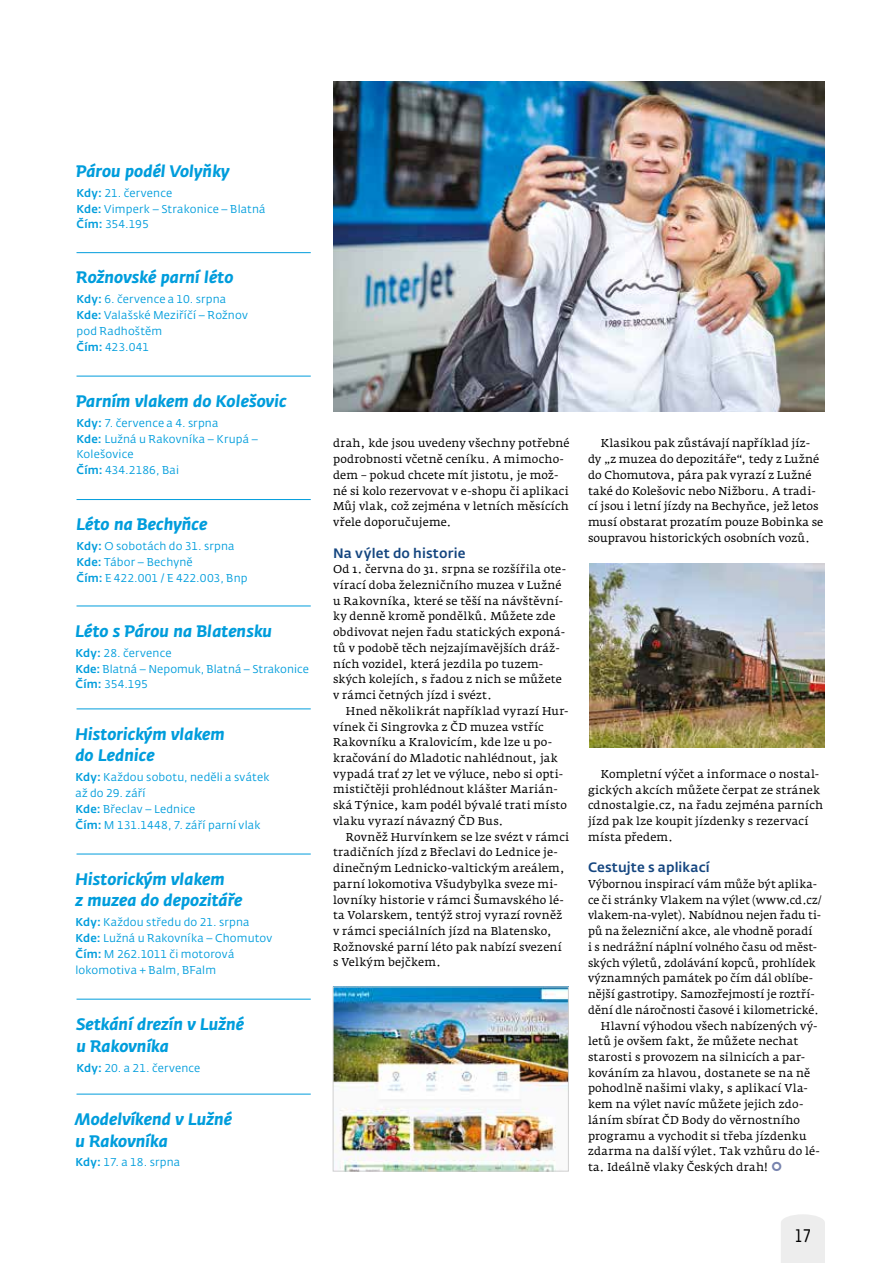
<style>
.page{position:relative;width:893px;height:1263px;background:#fff}
.page>*{position:absolute;margin:0;border:0;box-sizing:border-box;transform-origin:0 0}
.t1{font:18px "CD Fedra Cond Pro";color:#000}
.t2{font:italic 700 16.5px/21.6px "CD Fedra";letter-spacing:.01em;color:#009ddc}
.t3{font:500 13.5px "CD Fedra";letter-spacing:.01em;color:#154680}
.t4{font:11.25px/15.8px "Fedra Serif A Pro";letter-spacing:.015em;color:#000}
.t5{font:11.25px/15.8px "CD Fedra";letter-spacing:.01em;color:#009ddc}
.s1{font-weight:500}
.s2{font-weight:500;font-size:15px;color:#7783ae}
</style>
<div class="page">
<div style="left:781px;top:1214px;width:44px;height:49px;background:#ededed"></div>
<img style="left:333px;top:81px;width:492px;height:330px">
<img style="left:335px;top:989px;width:232px;height:180px">
<div style="left:333px;top:987px;width:236px;height:184px;border:1px solid #d0d0d0"></div>
<img style="left:590px;top:563px;width:235px;height:184px">
<hr style="left:77px;top:252px;width:234px;height:1px;background:#009ddc">
<hr style="left:77px;top:376px;width:234px;height:1px;background:#009ddc">
<hr style="left:77px;top:499px;width:234px;height:1px;background:#009ddc">
<hr style="left:77px;top:606px;width:234px;height:1px;background:#009ddc">
<hr style="left:77px;top:709px;width:234px;height:1px;background:#009ddc">
<hr style="left:77px;top:854px;width:234px;height:1px;background:#009ddc">
<hr style="left:77px;top:999px;width:234px;height:1px;background:#009ddc">
<hr style="left:77px;top:1094px;width:234px;height:1px;background:#009ddc">
<h2 class="t2" style="left:77px;top:160px;width:154px">Párou podél Volyňky</h2>
<p class="t5" style="left:77px;top:185px;width:191px"><span class="s1">Kdy:</span> 21. července<br><span class="s1">Kde:</span> Vimperk – Strakonice – Blatná<br><span class="s1">Čím:</span> 354.195</p>
<h2 class="t2" style="left:77px;top:267px;width:158px">Rožnovské parní léto</h2>
<p class="t5" style="left:77px;top:292px;width:173px"><span class="s1">Kdy:</span> 6. července a 10. srpna<br><span class="s1">Kde:</span> Valašské Meziříčí – Rožnov pod Radhoštěm<br><span class="s1">Čím:</span> 423.041</p>
<h2 class="t2" style="left:77px;top:390px;width:211px">Parním vlakem do Kolešovic</h2>
<p class="t5" style="left:77px;top:415px;width:183px"><span class="s1">Kdy:</span> 7. července a 4. srpna<br><span class="s1">Kde:</span> Lužná u Rakovníka – Krupá –<br>Kolešovice<br><span class="s1">Čím:</span> 434.2186, Bai</p>
<h2 class="t2" style="left:77px;top:513px;width:132px">Léto na Bechyňce</h2>
<p class="t5" style="left:77px;top:539px;width:173px"><span class="s1">Kdy:</span> O sobotách do 31. srpna<br><span class="s1">Kde:</span> Tábor – Bechyně<br><span class="s1">Čím:</span> E 422.001 / E 422.003, Bnp</p>
<h2 class="t2" style="left:75px;top:620px;width:198px">Léto s Párou na Blatensku</h2>
<p class="t5" style="left:75px;top:645px;width:235px"><span class="s1">Kdy:</span> 28. července<br><span class="s1">Kde:</span> Blatná – Nepomuk, Blatná – Strakonice<br><span class="s1">Čím:</span> 354.195</p>
<h2 class="t2" style="left:75px;top:723px;width:151px">Historickým vlakem do Lednice</h2>
<p class="t5" style="left:75px;top:770px;width:196px"><span class="s1">Kdy:</span> Každou sobotu, neděli a svátek až do 29. září<br><span class="s1">Kde:</span> Břeclav – Lednice<br><span class="s1">Čím:</span> M 131.1448, 7. září parní vlak</p>
<h2 class="t2" style="left:75px;top:868px;width:168px">Historickým vlakem<br>z muzea do depozitáře</h2>
<p class="t5" style="left:75px;top:915px;width:198px"><span class="s1">Kdy:</span> Každou středu do 21. srpna<br><span class="s1">Kde:</span> Lužná u Rakovníka – Chomutov<br><span class="s1">Čím:</span> M 262.1011 či motorová lokomotiva + Balm, BFalm</p>
<h2 class="t2" style="left:77px;top:1013px;width:169px">Setkání drezín v Lužné u Rakovníka</h2>
<p class="t5" style="left:77px;top:1060px;width:125px"><span class="s1">Kdy:</span> 20. a 21. července</p>
<h2 class="t2" style="left:75px;top:1108px;width:158px">Modelvíkend v Lužné u Rakovníka</h2>
<p class="t5" style="left:75px;top:1155px;width:106px"><span class="s1">Kdy:</span> 17. a 18. srpna</p>
<p class="t4" style="left:333px;top:436px;width:238px">drah, kde jsou uvedeny všechny potřebné podrobnosti včetně ceníku. A mimocho&shy;dem – pokud chcete mít jistotu, je mož&shy;né si kolo rezervovat v e-shopu či aplikaci Můj vlak, což zejména v letních měsících vřele doporučujeme.</p>
<p class="t3" style="left:333px;top:544px;width:134px">Na výlet do historie</p>
<p class="t4" style="left:333px;top:561px;width:234px">Od 1. června do 31. srpna se rozšířila ote&shy;vírací doba železničního muzea v Lužné u Rakovníka, které se těší na návštěvní&shy;ky denně kromě pondělků. Můžete zde obdivovat nejen řadu statických exponá&shy;tů v podobě těch nejzajímavějších dráž&shy;ních vozidel, která jezdila po tuzem&shy;ských kolejích, s řadou z nich se můžete v rámci četných jízd i svézt.</p>
<p class="t4" style="left:333px;top:703px;width:236px;text-indent:13px">Hned několikrát například vyrazí Hur&shy;vínek či Singrovka z ČD muzea vstříc Rakovníku a Kralovicím, kde lze u po&shy;kračování do Mladotic nahlédnout, jak vypadá trať 27 let ve výluce, nebo si opti&shy;mističtěji prohlédnout klášter Marián&shy;ská Týnice, kam podél bývalé trati místo vlaku vyrazí návazný ČD Bus.</p>
<p class="t4" style="left:333px;top:829px;width:238px;text-indent:13px">Rovněž Hurvínkem se lze svézt v rámci tradičních jízd z Břeclavi do Lednice je&shy;dinečným Lednicko-valtickým areálem, parní lokomotiva Všudybylka sveze mi&shy;lovníky historie v rámci Šumavského lé&shy;ta Volarskem, tentýž stroj vyrazí rovněž v rámci speciálních jízd na Blatensko, Rožnovské parní léto pak nabízí svezení s Velkým bejčkem.</p>
<p class="t4" style="left:588px;top:436px;width:237px;text-indent:13px">Klasikou pak zůstávají například jíz&shy;dy „z muzea do depozitáře“, tedy z Lužné do Chomutova, pára pak vyrazí z Lužné také do Kolešovic nebo Nižboru. A tradi&shy;cí jsou i letní jízdy na Bechyňce, jež letos musí obstarat prozatím pouze Bobinka se soupravou historických osobních vozů.</p>
<p class="t4" style="left:588px;top:766px;width:237px;text-indent:13px">Kompletní výčet a informace o nostal&shy;gických akcích můžete čerpat ze stránek cdnostalgie.cz, na řadu zejména parních jízd pak lze koupit jízdenky s rezervací místa předem.</p>
<p class="t3" style="left:588px;top:859px;width:123px">Cestujte s aplikací</p>
<p class="t4" style="left:588px;top:876px;width:230px">Výbornou inspirací vám může být aplika-</p>
<p class="t4" style="left:588px;top:892px;width:235px">ce či stránky Vlakem na výlet (www.cd.cz/</p>
<p class="t4" style="left:588px;top:908px;width:235px">vlakem-na-vylet). Nabídnou nejen řadu ti-</p>
<p class="t4" style="left:588px;top:923px;width:226px">pů na železniční akce, ale vhodně poradí</p>
<p class="t4" style="left:588px;top:939px;width:230px">i s nedrážní náplní volného času od měst-</p>
<p class="t4" style="left:588px;top:955px;width:229px">ských výletů, zdolávání kopců, prohlídek</p>
<p class="t4" style="left:588px;top:970px;width:226px">významných památek po čím dál oblíbe-</p>
<p class="t4" style="left:588px;top:986px;width:228px">nější gastrotipy. Samozřejmostí je roztří-</p>
<p class="t4" style="left:588px;top:1002px;width:232px">dění dle náročnosti časové i kilometrické.</p>
<p class="t4" style="left:601px;top:1018px;width:218px">Hlavní výhodou všech nabízených vý-</p>
<p class="t4" style="left:588px;top:1033px;width:212px">letů je ovšem fakt, že můžete nechat</p>
<p class="t4" style="left:588px;top:1049px;width:219px">starosti s provozem na silnicích a par-</p>
<p class="t4" style="left:588px;top:1065px;width:224px">kováním za hlavou, dostanete se na ně</p>
<p class="t4" style="left:588px;top:1081px;width:221px">pohodlně našimi vlaky, s aplikací Vla-</p>
<p class="t4" style="left:588px;top:1096px;width:217px">kem na výlet navíc můžete jejich zdo-</p>
<p class="t4" style="left:588px;top:1112px;width:214px">láním sbírat ČD Body do věrnostního</p>
<p class="t4" style="left:588px;top:1128px;width:220px">programu a vychodit si třeba jízdenku</p>
<p class="t4" style="left:588px;top:1143px;width:233px">zdarma na další výlet. Tak vzhůru do lé-</p>
<p class="t4" style="left:588px;top:1159px;width:196px">ta. Ideálně vlaky Českých drah! <span class="s2">○</span></p>
<h1 class="t1" style="left:794px;top:1226px;width:18px">17</h1>
</div>
